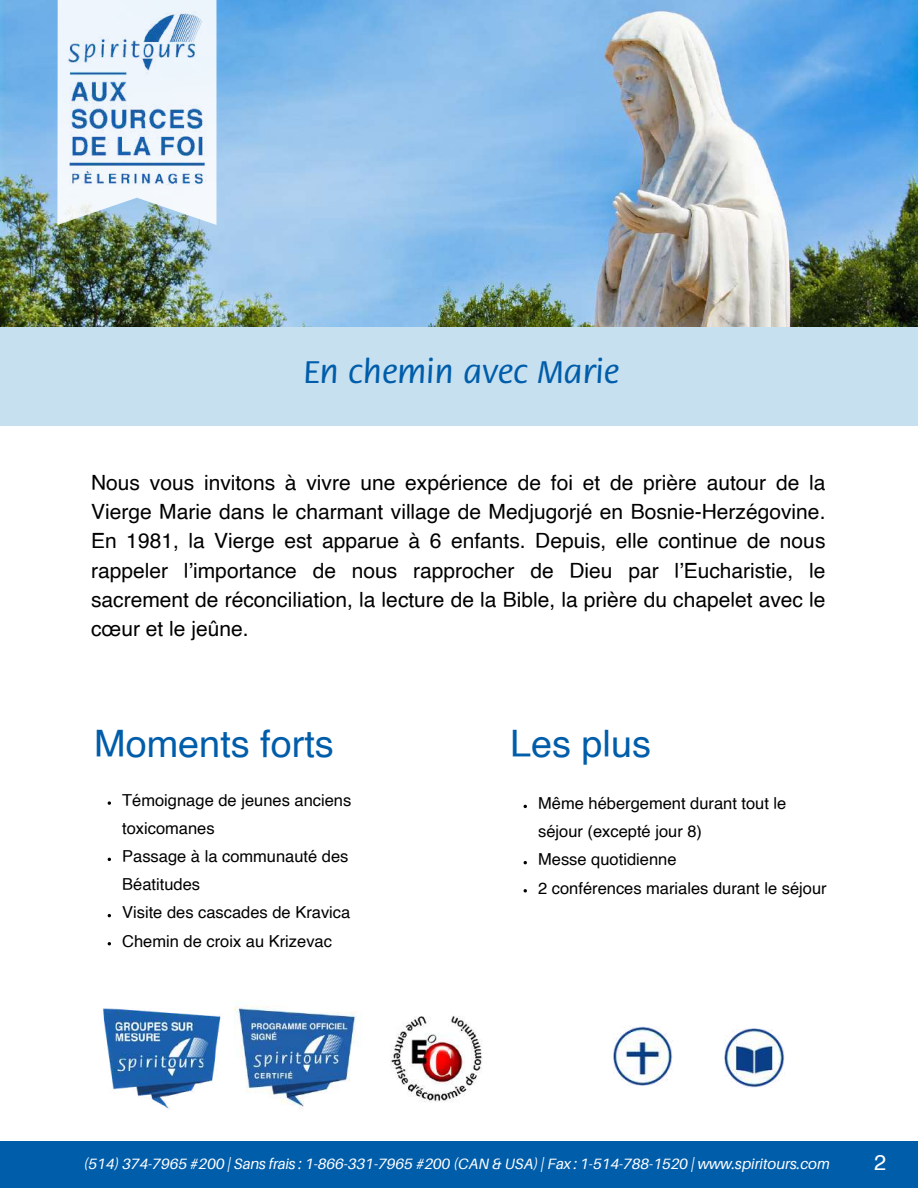
<style>
.page{position:relative;width:918px;height:1188px;background:#fff}
.page>*{position:absolute;margin:0;border:0;box-sizing:border-box;transform-origin:0 0}
.t1{font:37.8px "Helvetica";color:#005daa}
.t2{font:500 34.5px "Flora Std";color:#005daa}
.t3{font:21.75px "Helvetica";color:#fff}
.t4{font:21px/29.2px "Helvetica";color:#000;text-align:justify}
.t5{font:16.5px/28.2px "Helvetica";color:#000}
.t6{font:italic 15px "Aileron";color:#fff}
</style>
<div class="page">
<div style="left:0;top:1141px;width:918px;height:47px;background:#005daa"></div>
<div style="left:0;top:326px;width:918px;height:99px;background:#c7e0ef"></div>
<img style="left:391px;top:1015px;width:91px;height:87px">
<img style="left:0;top:0;width:918px;height:326px">
<svg style="left:57px;top:0;width:159px;height:225px"></svg>
<img style="left:235px;top:1005px;width:121px;height:104px">
<img style="left:68px;top:9px;width:138px;height:179px">
<img style="left:613px;top:1026px;width:60px;height:60px">
<img style="left:725px;top:1028px;width:59px;height:60px">
<img style="left:103px;top:1008px;width:118px;height:101px">
<svg style="left:108px;top:801px;width:3px;height:4px"></svg>
<h2 class="t2" style="left:303px;top:358px;width:317px">En chemin avec Marie</h2>
<p class="t4" style="left:91px;top:469px;width:736px">Nous vous invitons à vivre une expérience de foi et de prière autour de la Vierge Marie dans le charmant village de Medjugorjé en Bosnie-Herzégovine.<br>En 1981, la Vierge est apparue à 6 enfants. Depuis, elle continue de nous rappeler l’importance de nous rapprocher de Dieu par l’Eucharistie, le sacrement de réconciliation, la lecture de la Bible, la prière du chapelet avec le cœur et le jeûne.</p>
<h1 class="t1" style="left:94px;top:728px;width:241px">Moments forts</h1>
<p class="t5" style="left:122px;top:787px;width:231px">Témoignage de jeunes anciens toxicomanes<br>Passage à la communauté des<br>Béatitudes<br>Visite des cascades de Kravica<br>Chemin de croix au Krizevac</p>
<h1 class="t1" style="left:510px;top:728px;width:142px">Les plus</h1>
<p class="t5" style="left:538px;top:791px;width:290px">Même hébergement durant tout le séjour (excepté jour 8)<br>Messe quotidienne<br>2 conférences mariales durant le séjour</p>
<p class="t6" style="left:84px;top:1154px;width:748px">(514) 374-7965 #200 | Sans frais : 1-866-331-7965 #200 (CAN &amp; USA) | Fax : 1-514-788-1520 | www.spiritours.com</p>
<p class="t3" style="left:874px;top:1153px;width:14px">2</p>
</div>
